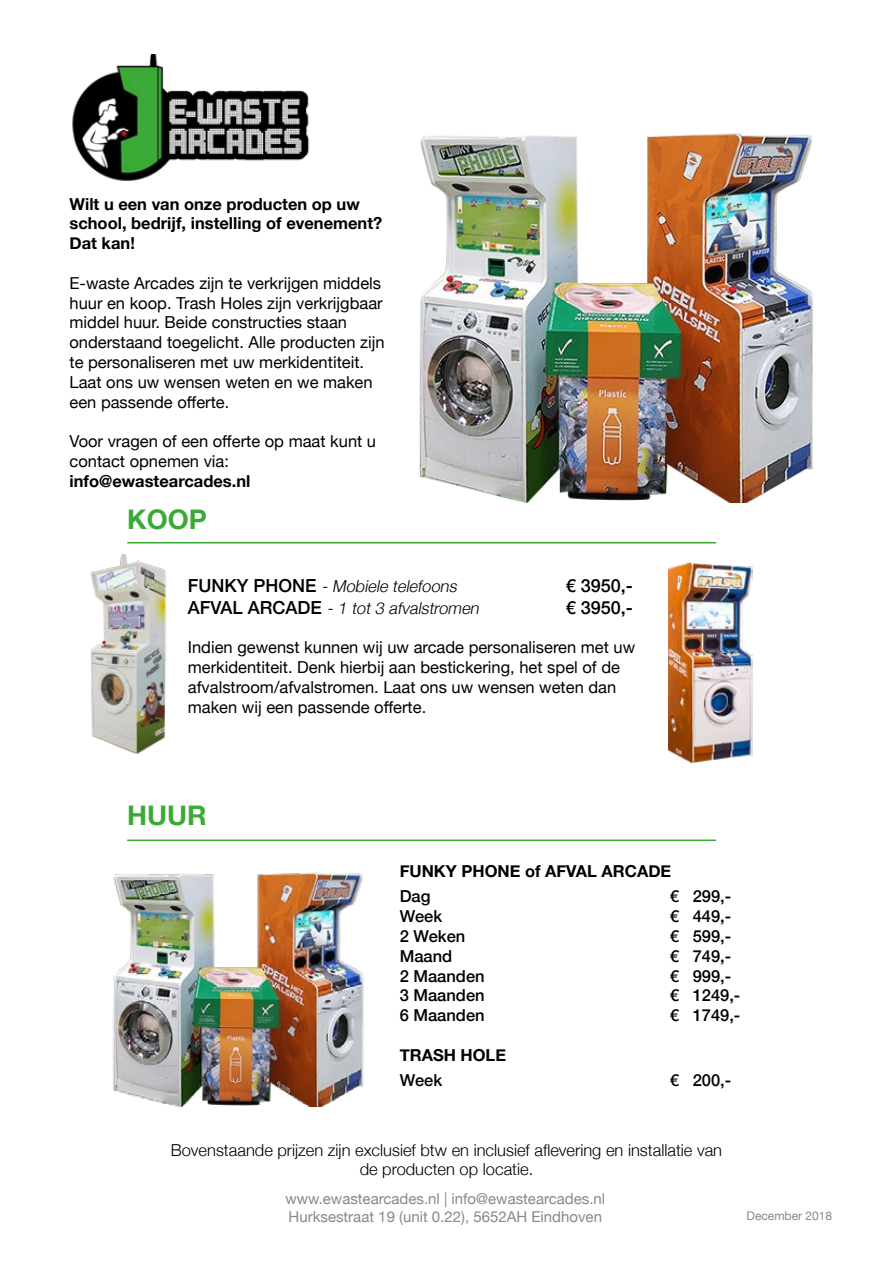
<style>
.page{position:relative;width:893px;height:1263px;background:#fff}
.page>*{position:absolute;margin:0;border:0;box-sizing:border-box;transform-origin:0 0}
.t1{font:700 27px "Helvetica Neue";color:#3aaa35}
.t2{font:500 18px "Helvetica Neue";color:#000}
.t3{font:16.5px/19.8px "Helvetica Neue";color:#000}
.t4{font:700 16.5px/19.8px "Helvetica Neue";color:#000}
.t5{font:500 16.5px "Helvetica Neue";color:#000}
.t6{font:300 16.5px/19.8px "Helvetica Neue";color:#000;text-align:center}
.t7{font:italic 300 16.5px "Helvetica Neue";color:#000}
.t8{font:15px/18px "Helvetica Neue";color:#86888a}
.t9{font:12px "Helvetica Neue";color:#86888a}
.s1{font-weight:500;font-style:normal;font-size:18px}
</style>
<div class="page">
<img style="left:72px;top:54px;width:237px;height:127px">
<hr style="left:127px;top:542px;width:589px;height:1px;background:#3aaa35">
<hr style="left:127px;top:839px;width:589px;height:2px;background:#3aaa35">
<img style="left:90px;top:554px;width:77px;height:199px">
<img style="left:419px;top:133px;width:394px;height:369px">
<img style="left:112px;top:841px;width:257px;height:266px">
<img style="left:668px;top:563px;width:84px;height:199px">
<p class="t4" style="left:70px;top:194px;width:314px">Wilt u een van onze producten op uw school, bedrijf, instelling of evenement?<br>Dat kan!</p>
<p class="t3" style="left:70px;top:274px;width:317px">E-waste Arcades zijn te verkrijgen middels huur en koop. Trash Holes zijn verkrijgbaar middel huur. Beide constructies staan onderstaand toegelicht. Alle producten zijn te personaliseren met uw merkidentiteit.<br>Laat ons uw wensen weten en we maken een passende offerte.</p>
<p class="t3" style="left:70px;top:432px;width:308px">Voor vragen of een offerte op maat kunt u contact opnemen via:</p>
<p class="t4" style="left:70px;top:471px;width:182px">info@ewastearcades.nl</p>
<h1 class="t1" style="left:127px;top:498px;width:81px">KOOP</h1>
<p class="t7" style="left:188px;top:573px;width:275px"><span class="s1">F U N KY P H O N E</span> -Mobiele telefoons</p>
<p class="t2" style="left:566px;top:571px;width:69px">€ 3950,-</p>
<p class="t7" style="left:188px;top:595px;width:297px"><span class="s1">A F VA L A R C A D E</span> -1 tot3 afvalstromen</p>
<p class="t2" style="left:566px;top:593px;width:69px">€ 3950,-</p>
<p class="t3" style="left:188px;top:638px;width:449px">Indien gewenst kunnen wij uw arcade personaliseren met uw merkidentiteit. Denk hierbij aan bestickering, het spel of de afvalstroom/afvalstromen. Laat ons uw wensen weten dan maken wij een passende offerte.</p>
<h1 class="t1" style="left:127px;top:794px;width:81px">HUUR</h1>
<p class="t4" style="left:400px;top:861px;width:273px">FUNKY PHONE of AFVAL ARCADE</p>
<p class="t5" style="left:400px;top:883px;width:32px">Dag</p>
<p class="t5" style="left:670px;top:883px;width:63px">€ 299,-</p>
<p class="t5" style="left:400px;top:903px;width:44px">Week</p>
<p class="t5" style="left:670px;top:903px;width:63px">€ 449,-</p>
<p class="t5" style="left:400px;top:923px;width:67px">2 Weken</p>
<p class="t5" style="left:670px;top:923px;width:63px">€ 599,-</p>
<p class="t5" style="left:400px;top:943px;width:54px">Maand</p>
<p class="t5" style="left:670px;top:943px;width:63px">€ 749,-</p>
<p class="t5" style="left:400px;top:962px;width:86px">2 Maanden</p>
<p class="t5" style="left:670px;top:962px;width:63px">€ 999,-</p>
<p class="t5" style="left:400px;top:982px;width:86px">3 Maanden</p>
<p class="t5" style="left:670px;top:982px;width:72px">€ 1249,-</p>
<p class="t5" style="left:400px;top:1002px;width:86px">6 Maanden</p>
<p class="t5" style="left:670px;top:1002px;width:72px">€ 1749,-</p>
<p class="t4" style="left:400px;top:1045px;width:108px">TRASH HOLE</p>
<p class="t5" style="left:400px;top:1067px;width:44px">Week</p>
<p class="t5" style="left:670px;top:1067px;width:63px">€ 200,-</p>
<p class="t6" style="left:171px;top:1138px;width:553px">Bovenstaande prijzen zijn exclusief btw en inclusief aflevering en installatie van de producten op locatie.</p>
<p class="t8" style="left:285px;top:1190px;width:321px">www.ewastearcades.nl | info@ewastearcades.nl<br>Hurksestraat 19 (unit 0.22), 5652AH Eindhoven</p>
<p class="t9" style="left:747px;top:1207px;width:87px">December 2018</p>
</div>
